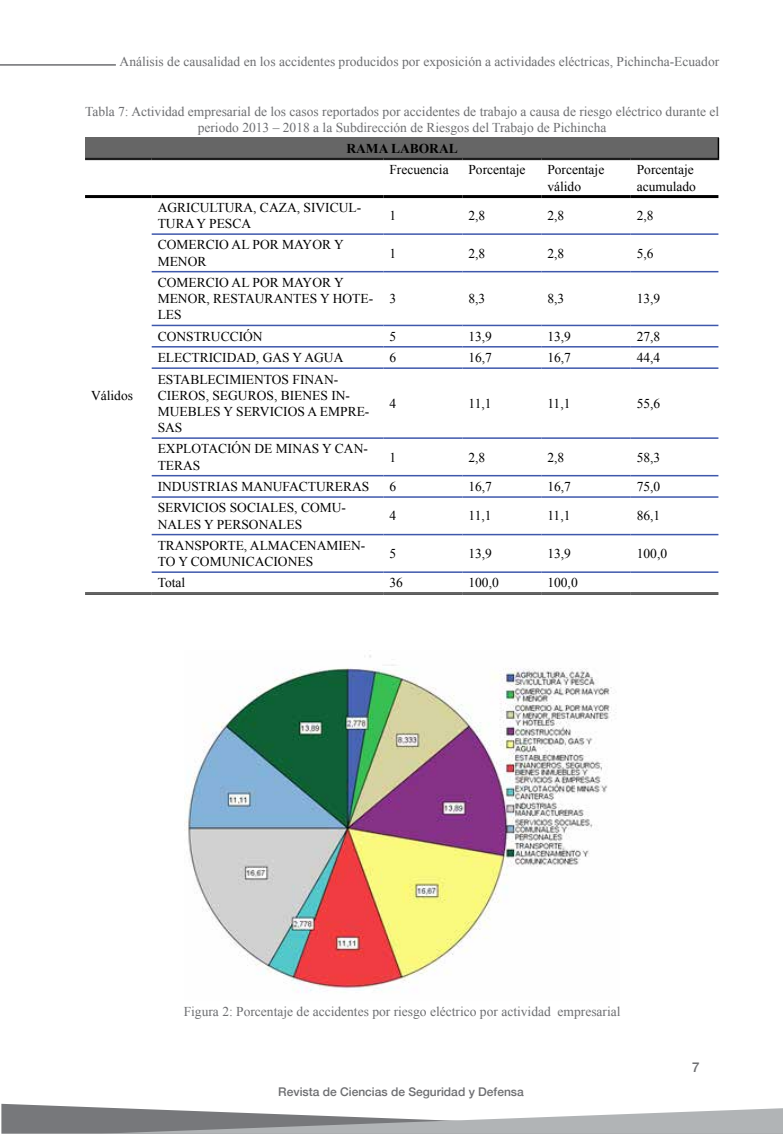
<style>
.page{position:relative;width:783px;height:1134px;background:#fff}
.page>*{position:absolute;margin:0;border:0;box-sizing:border-box;transform-origin:0 0}
.t1{font:13.5px/16.2px "Times New Roman";color:#000}
.t2{font:13.5px/16.2px "Times New Roman";color:#6d6e71;text-align:center}
.t3{font:700 13.5px "Times New Roman";color:#000}
.t4{font:500 13.5px "Helvetica Neue";color:#6d6e71}
.t5{font:500 12px "Helvetica Neue";color:#6d6e71}
</style>
<div class="page">
<svg style="left:1px;top:1104px;width:782px;height:30px"></svg>
<hr style="left:0;top:64px;width:116px;height:2px;background:#6d6e71">
<div style="left:85px;top:138px;width:633px;height:21px;background:#666"></div>
<svg style="left:85px;top:160px;width:633px;height:433px"></svg>
<svg style="left:718px;top:138px;width:1px;height:20px"></svg>
<hr style="left:85px;top:158px;width:67px;height:1px;background:#000">
<hr style="left:85px;top:159px;width:67px;height:1px;background:#000">
<hr style="left:152px;top:158px;width:231px;height:1px;background:#000">
<hr style="left:152px;top:159px;width:231px;height:1px;background:#000">
<hr style="left:383px;top:158px;width:79px;height:1px;background:#000">
<hr style="left:383px;top:159px;width:79px;height:1px;background:#000">
<hr style="left:462px;top:158px;width:79px;height:1px;background:#000">
<hr style="left:462px;top:159px;width:79px;height:1px;background:#000">
<hr style="left:541px;top:158px;width:90px;height:1px;background:#000">
<hr style="left:541px;top:159px;width:90px;height:1px;background:#000">
<hr style="left:631px;top:158px;width:88px;height:1px;background:#000">
<hr style="left:631px;top:159px;width:88px;height:1px;background:#000">
<hr style="left:85px;top:195px;width:67px;height:3px;background:#000">
<hr style="left:152px;top:195px;width:231px;height:3px;background:#000">
<hr style="left:383px;top:195px;width:79px;height:3px;background:#000">
<hr style="left:462px;top:195px;width:79px;height:3px;background:#000">
<hr style="left:541px;top:195px;width:90px;height:3px;background:#000">
<hr style="left:631px;top:195px;width:87px;height:3px;background:#000">
<hr style="left:152px;top:233px;width:231px;height:2px;background:#3e58ac">
<hr style="left:383px;top:233px;width:79px;height:2px;background:#3e58ac">
<hr style="left:462px;top:233px;width:79px;height:2px;background:#3e58ac">
<hr style="left:541px;top:233px;width:90px;height:2px;background:#3e58ac">
<hr style="left:631px;top:233px;width:87px;height:2px;background:#3e58ac">
<hr style="left:152px;top:271px;width:231px;height:1px;background:#3e58ac">
<hr style="left:383px;top:271px;width:79px;height:1px;background:#3e58ac">
<hr style="left:462px;top:271px;width:79px;height:1px;background:#3e58ac">
<hr style="left:541px;top:271px;width:90px;height:1px;background:#3e58ac">
<hr style="left:631px;top:271px;width:87px;height:1px;background:#3e58ac">
<hr style="left:152px;top:325px;width:231px;height:1px;background:#3e58ac">
<hr style="left:383px;top:325px;width:79px;height:1px;background:#3e58ac">
<hr style="left:462px;top:325px;width:79px;height:1px;background:#3e58ac">
<hr style="left:541px;top:325px;width:90px;height:1px;background:#3e58ac">
<hr style="left:631px;top:325px;width:87px;height:1px;background:#3e58ac">
<hr style="left:152px;top:346px;width:231px;height:2px;background:#3e58ac">
<hr style="left:383px;top:346px;width:79px;height:2px;background:#3e58ac">
<hr style="left:462px;top:346px;width:79px;height:2px;background:#3e58ac">
<hr style="left:541px;top:346px;width:90px;height:2px;background:#3e58ac">
<hr style="left:631px;top:346px;width:87px;height:2px;background:#3e58ac">
<hr style="left:152px;top:367px;width:231px;height:2px;background:#3e58ac">
<hr style="left:383px;top:367px;width:79px;height:2px;background:#3e58ac">
<hr style="left:462px;top:367px;width:79px;height:2px;background:#3e58ac">
<hr style="left:541px;top:367px;width:90px;height:2px;background:#3e58ac">
<hr style="left:631px;top:367px;width:87px;height:2px;background:#3e58ac">
<hr style="left:152px;top:437px;width:231px;height:2px;background:#3e58ac">
<hr style="left:383px;top:437px;width:79px;height:2px;background:#3e58ac">
<hr style="left:462px;top:437px;width:79px;height:2px;background:#3e58ac">
<hr style="left:541px;top:437px;width:90px;height:2px;background:#3e58ac">
<hr style="left:631px;top:437px;width:87px;height:2px;background:#3e58ac">
<hr style="left:152px;top:475px;width:231px;height:1px;background:#3e58ac">
<hr style="left:383px;top:475px;width:79px;height:1px;background:#3e58ac">
<hr style="left:462px;top:475px;width:79px;height:1px;background:#3e58ac">
<hr style="left:541px;top:475px;width:90px;height:1px;background:#3e58ac">
<hr style="left:631px;top:475px;width:87px;height:1px;background:#3e58ac">
<hr style="left:152px;top:496px;width:231px;height:2px;background:#3e58ac">
<hr style="left:383px;top:496px;width:79px;height:2px;background:#3e58ac">
<hr style="left:462px;top:496px;width:79px;height:2px;background:#3e58ac">
<hr style="left:541px;top:496px;width:90px;height:2px;background:#3e58ac">
<hr style="left:631px;top:496px;width:87px;height:2px;background:#3e58ac">
<hr style="left:152px;top:534px;width:231px;height:1px;background:#3e58ac">
<hr style="left:383px;top:534px;width:79px;height:1px;background:#3e58ac">
<hr style="left:462px;top:534px;width:79px;height:1px;background:#3e58ac">
<hr style="left:541px;top:534px;width:90px;height:1px;background:#3e58ac">
<hr style="left:631px;top:534px;width:87px;height:1px;background:#3e58ac">
<hr style="left:152px;top:571px;width:231px;height:2px;background:#3e58ac">
<hr style="left:383px;top:571px;width:79px;height:2px;background:#3e58ac">
<hr style="left:462px;top:571px;width:79px;height:2px;background:#3e58ac">
<hr style="left:541px;top:571px;width:90px;height:2px;background:#3e58ac">
<hr style="left:631px;top:571px;width:87px;height:2px;background:#3e58ac">
<hr style="left:85px;top:593px;width:67px;height:1px;background:#000">
<hr style="left:85px;top:594px;width:67px;height:1px;background:#000">
<hr style="left:152px;top:593px;width:231px;height:1px;background:#000">
<hr style="left:152px;top:594px;width:231px;height:1px;background:#000">
<hr style="left:383px;top:593px;width:79px;height:1px;background:#000">
<hr style="left:383px;top:594px;width:79px;height:1px;background:#000">
<hr style="left:462px;top:593px;width:79px;height:1px;background:#000">
<hr style="left:462px;top:594px;width:79px;height:1px;background:#000">
<hr style="left:541px;top:593px;width:90px;height:1px;background:#000">
<hr style="left:541px;top:594px;width:90px;height:1px;background:#000">
<hr style="left:631px;top:593px;width:87px;height:1px;background:#000">
<hr style="left:631px;top:594px;width:87px;height:1px;background:#000">
<img style="left:184px;top:655px;width:433px;height:337px">
<p class="t2" style="left:120px;top:53px;width:601px">Análisis de causalidad en los accidentes producidos por exposición a actividades eléctricas, Pichincha-Ecuador</p>
<p class="t2" style="left:85px;top:103px;width:635px">Tabla 7: Actividad empresarial de los casos reportados por accidentes de trabajo a causa de riesgo eléctrico durante el periodo 2013 – 2018 a la Subdirección de Riesgos del Trabajo de Pichincha</p>
<p class="t3" style="left:346px;top:139px;width:113px">RAMA LABORAL</p>
<p class="t1" style="left:389px;top:162px;width:61px">Frecuencia</p>
<p class="t1" style="left:468px;top:162px;width:58px">Porcentaje</p>
<p class="t1" style="left:547px;top:162px;width:58px">Porcentaje válido</p>
<p class="t1" style="left:637px;top:162px;width:61px">Porcentaje acumulado</p>
<p class="t1" style="left:91px;top:387px;width:43px">Válidos</p>
<p class="t1" style="left:158px;top:199px;width:205px">AGRICULTURA, CAZA, SIVICUL-<br>TURA Y PESCA</p>
<p class="t1" style="left:389px;top:207px;width:8px">1</p>
<p class="t1" style="left:468px;top:207px;width:18px">2,8</p>
<p class="t1" style="left:547px;top:207px;width:18px">2,8</p>
<p class="t1" style="left:637px;top:207px;width:18px">2,8</p>
<p class="t1" style="left:158px;top:237px;width:188px">COMERCIO AL POR MAYOR Y<br>MENOR</p>
<p class="t1" style="left:389px;top:245px;width:8px">1</p>
<p class="t1" style="left:468px;top:245px;width:18px">2,8</p>
<p class="t1" style="left:547px;top:245px;width:18px">2,8</p>
<p class="t1" style="left:637px;top:245px;width:18px">5,6</p>
<p class="t1" style="left:158px;top:274px;width:217px">COMERCIO AL POR MAYOR Y<br>MENOR, RESTAURANTES Y HOTE-<br>LES</p>
<p class="t1" style="left:389px;top:290px;width:8px">3</p>
<p class="t1" style="left:468px;top:290px;width:18px">8,3</p>
<p class="t1" style="left:547px;top:290px;width:18px">8,3</p>
<p class="t1" style="left:637px;top:290px;width:25px">13,9</p>
<p class="t1" style="left:158px;top:328px;width:107px">CONSTRUCCIÓN</p>
<p class="t1" style="left:389px;top:328px;width:8px">5</p>
<p class="t1" style="left:468px;top:328px;width:25px">13,9</p>
<p class="t1" style="left:547px;top:328px;width:25px">13,9</p>
<p class="t1" style="left:637px;top:328px;width:25px">27,8</p>
<p class="t1" style="left:158px;top:349px;width:187px">ELECTRICIDAD, GAS Y AGUA</p>
<p class="t1" style="left:389px;top:349px;width:8px">6</p>
<p class="t1" style="left:468px;top:349px;width:25px">16,7</p>
<p class="t1" style="left:547px;top:349px;width:25px">16,7</p>
<p class="t1" style="left:637px;top:349px;width:25px">44,4</p>
<p class="t1" style="left:158px;top:371px;width:213px">ESTABLECIMIENTOS FINAN-<br>CIEROS, SEGUROS, BIENES IN-<br>MUEBLES Y SERVICIOS A EMPRE-<br>SAS</p>
<p class="t1" style="left:389px;top:395px;width:8px">4</p>
<p class="t1" style="left:468px;top:395px;width:25px">11,1</p>
<p class="t1" style="left:547px;top:395px;width:25px">11,1</p>
<p class="t1" style="left:637px;top:395px;width:25px">55,6</p>
<p class="t1" style="left:158px;top:441px;width:212px">EXPLOTACIÓN DE MINAS Y CAN-<br>TERAS</p>
<p class="t1" style="left:389px;top:449px;width:8px">1</p>
<p class="t1" style="left:468px;top:449px;width:18px">2,8</p>
<p class="t1" style="left:547px;top:449px;width:18px">2,8</p>
<p class="t1" style="left:637px;top:449px;width:25px">58,3</p>
<p class="t1" style="left:158px;top:478px;width:213px">INDUSTRIAS MANUFACTURERAS</p>
<p class="t1" style="left:389px;top:478px;width:8px">6</p>
<p class="t1" style="left:468px;top:478px;width:25px">16,7</p>
<p class="t1" style="left:547px;top:478px;width:25px">16,7</p>
<p class="t1" style="left:637px;top:478px;width:25px">75,0</p>
<p class="t1" style="left:158px;top:500px;width:190px">SERVICIOS SOCIALES, COMU-<br>NALES Y PERSONALES</p>
<p class="t1" style="left:389px;top:508px;width:8px">4</p>
<p class="t1" style="left:468px;top:508px;width:25px">11,1</p>
<p class="t1" style="left:547px;top:508px;width:25px">11,1</p>
<p class="t1" style="left:637px;top:508px;width:25px">86,1</p>
<p class="t1" style="left:158px;top:537px;width:209px">TRANSPORTE, ALMACENAMIEN-<br>TO Y COMUNICACIONES</p>
<p class="t1" style="left:389px;top:545px;width:8px">5</p>
<p class="t1" style="left:468px;top:545px;width:25px">13,9</p>
<p class="t1" style="left:547px;top:545px;width:25px">13,9</p>
<p class="t1" style="left:637px;top:545px;width:32px">100,0</p>
<p class="t1" style="left:158px;top:575px;width:29px">Total</p>
<p class="t1" style="left:389px;top:575px;width:15px">36</p>
<p class="t1" style="left:468px;top:575px;width:32px">100,0</p>
<p class="t1" style="left:547px;top:575px;width:32px">100,0</p>
<p class="t2" style="left:184px;top:1004px;width:438px">Figura 2: Porcentaje de accidentes por riesgo eléctrico por actividad empresarial</p>
<p class="t5" style="left:278px;top:1082px;width:247px">Revista de Ciencias de Seguridad y Defensa</p>
<p class="t4" style="left:692px;top:1056px;width:9px">7</p>
</div>
